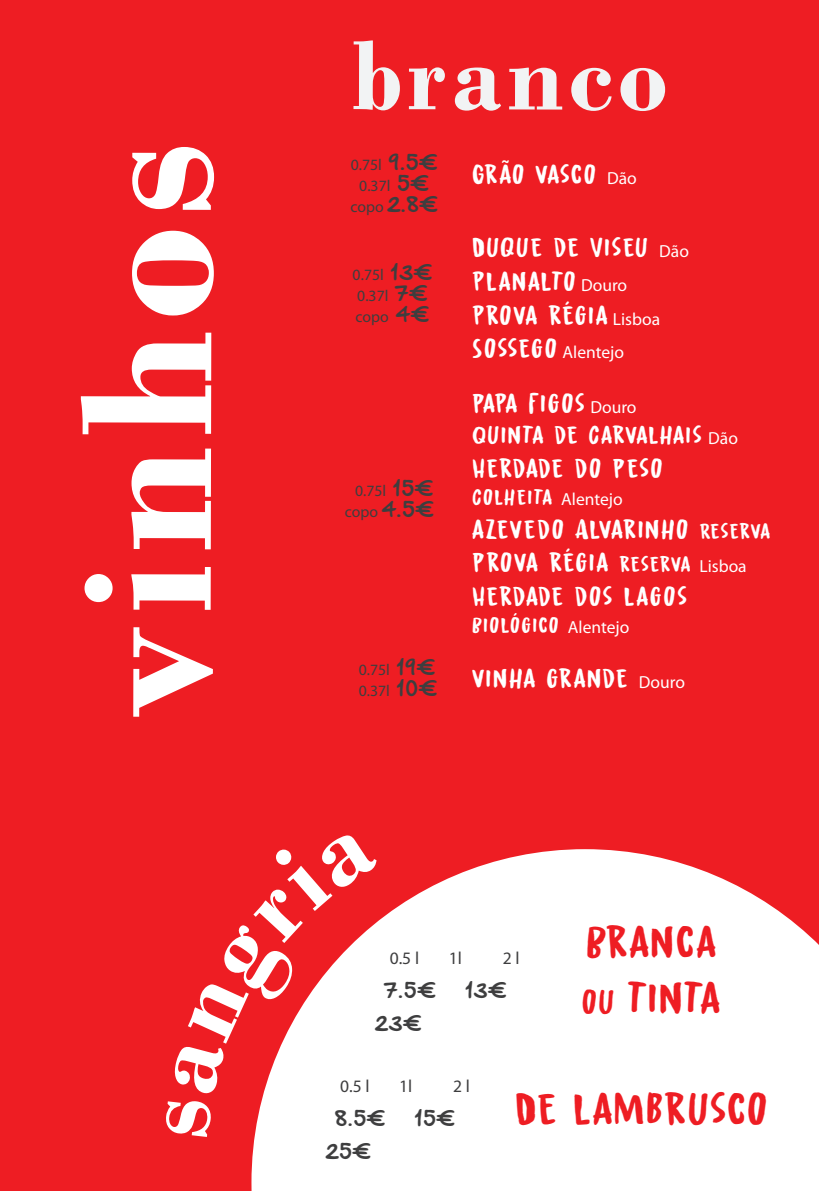
<style>
.page{position:relative;width:819px;height:1191px;background:#ee1d23}
.page>*{position:absolute;margin:0;border:0;box-sizing:border-box;transform-origin:0 0}
.t1{font:700 196.17px "Bodoni";letter-spacing:.045em;color:#fff}
.t2{font:700 103.25px "Bodoni";letter-spacing:.045em;color:#f2f3f4}
.t3{font:46.38px "Awesome Sauce DEMO";color:#ee1d23}
.t4{font:35px "Awesome Sauce DEMO";color:#ee1d23}
.t5{font:28px "Awesome Sauce DEMO";color:#fff}
.t6{font:26.25px "Awesome Sauce DEMO";color:#fff}
.t7{font:17.5px "Myriad Pro";color:#fff}
.t8{font:17.5px "Hand Of Sean Demo";letter-spacing:.035em;color:#3e3e3f}
.t9{font:17.5px "Myriad Pro";color:#3e3e3f}
.t10{font:15.75px/21px "Myriad Pro";color:#3e3e3f}
.s1{font-family:"Hand Of Sean Demo";font-size:17.5px}
</style>
<div class="page">
<svg style="left:251px;top:849px;width:568px;height:342px;background:#fdeced"></svg>
<div style="left:587px;top:925px;width:61px;height:33px;background:#fff"></div>
<svg style="left:677px;top:925px;width:38px;height:33px"></svg>
<svg style="left:649px;top:984px;width:7px;height:27px"></svg>
<svg style="left:701px;top:981px;width:18px;height:32px"></svg>
<svg style="left:516px;top:1093px;width:39px;height:32px"></svg>
<div style="left:593px;top:1092px;width:91px;height:33px;background:#fff"></div>
<svg style="left:728px;top:1093px;width:16px;height:31px"></svg>
<svg style="left:251px;top:849px;width:128px;height:288px"></svg>
<h1 class="t1" style="left:31px;top:716px;width:575px;rotate:-90deg">vinhos</h1>
<h2 class="t2" style="left:352px;top:15px;width:318px">branco</h2>
<p class="t10" style="left:350px;top:154px;width:89px;text-align:center">0.75l <span class="s1">9.5€<br></span>0.37l <span class="s1">5€ </span>copo <span class="s1">2.8€</span></p>
<p class="t10" style="left:352px;top:264px;width:81px">0.75l <span class="s1">13€<br></span>0.37l <span class="s1">7€ </span>copo <span class="s1">4€</span></p>
<p class="t10" style="left:345px;top:480px;width:91px;text-align:right">0.75l <span class="s1">15€ </span>copo <span class="s1">4.5€</span></p>
<p class="t10" style="left:359px;top:659px;width:80px">0.75l <span class="s1">19€<br></span>0.37l <span class="s1">10€</span></p>
<p class="t7" style="left:512px;top:167px;width:126px">□ ❖ ▲ □ Dão</p>
<h3 class="t5" style="left:486px;top:232px;width:44px">◆❑◆</h3>
<p class="t7" style="left:611px;top:241px;width:79px">▲ ◆ Dão</p>
<p class="t7" style="left:486px;top:274px;width:142px">● ■ ●▼□ Douro</p>
<p class="t7" style="left:612px;top:308px;width:49px">Lisboa</p>
<p class="t7" style="left:484px;top:341px;width:141px">□▲▲ □ Alentejo</p>
<p class="t7" style="left:561px;top:396px;width:77px">□▲ Douro</p>
<h3 class="t6" style="left:487px;top:420px;width:48px">◆■▼</h3>
<p class="t7" style="left:692px;top:427px;width:47px">▲ Dão</p>
<h3 class="t5" style="left:589px;top:452px;width:75px">□ ▲□</h3>
<p class="t7" style="left:533px;top:488px;width:91px">▼ Alentejo</p>
<h3 class="t5" style="left:510px;top:513px;width:252px">❖□ ●❖ ■□ ▲❖</h3>
<p class="t7" style="left:640px;top:556px;width:107px">▲ ❖ Lisboa</p>
<h3 class="t5" style="left:589px;top:580px;width:99px">□▲ ● □▲</h3>
<p class="t7" style="left:549px;top:616px;width:82px">□ Alentejo</p>
<p class="t7" style="left:587px;top:671px;width:99px">■ Douro</p>
<p class="t9" style="left:389px;top:947px;width:31px">0.5 l</p>
<p class="t9" style="left:449px;top:947px;width:15px">1l</p>
<p class="t9" style="left:502px;top:947px;width:18px">2 l</p>
<p class="t8" style="left:384px;top:981px;width:53px">7.5€</p>
<p class="t8" style="left:465px;top:981px;width:43px">13€</p>
<p class="t8" style="left:375px;top:1014px;width:48px">23€</p>
<p class="t9" style="left:340px;top:1075px;width:31px">0.5 l</p>
<p class="t9" style="left:399px;top:1075px;width:15px">1l</p>
<p class="t9" style="left:453px;top:1075px;width:18px">2 l</p>
<p class="t8" style="left:335px;top:1109px;width:52px">8.5€</p>
<p class="t8" style="left:414px;top:1109px;width:42px">15€</p>
<p class="t8" style="left:325px;top:1142px;width:47px">25€</p>
<h3 class="t3" style="left:650px;top:916px;width:25px">■</h3>
<h3 class="t4" style="left:582px;top:982px;width:123px">□◆ ▼ ■▼</h3>
<h3 class="t3" style="left:573px;top:1083px;width:196px">● ◆▲□</h3>
</div>
